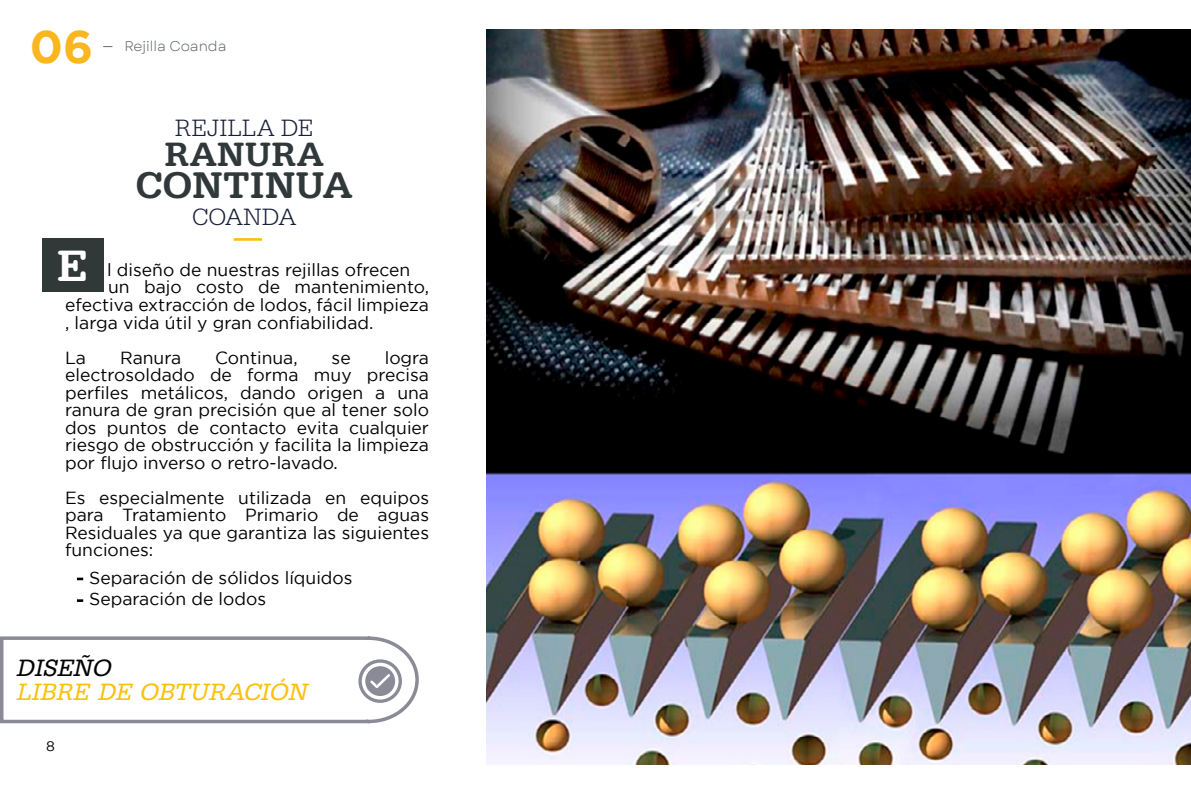
<style>
.page{position:relative;width:1191px;height:794px;background:#fff}
.page>*{position:absolute;margin:0;border:0;box-sizing:border-box;transform-origin:0 0}
.t1{font:700 45.5px "Gotham";color:#fab61e}
.t2{font:500 45.5px "FP Typewriter DEMO";color:#fff}
.t3{font:500 38.5px "FP Typewriter DEMO";color:#303839}
.t4{font:500 35px "FP Typewriter DEMO";color:#303839}
.t5{font:italic 24.5px "FP Typewriter DEMO";color:#fcc00c}
.t6{font:300 24.5px "FP Typewriter DEMO";color:#191f3a}
.t7{font:300 24.5px "FP Typewriter DEMO";color:#181f39}
.t8{font:italic 24.5px "FP Typewriter DEMO";color:#020203}
.t9{font:17.5px/17.5px "Gotham";color:#000;text-align:justify}
.t10{font:14px "Garet";color:#676d70}
.t11{font:14px "Gotham";color:#000}
</style>
<div class="page">
<img style="left:486px;top:30px;width:705px;height:734px">
<hr style="left:234px;top:238px;width:28px;height:3px;background:#fcc00c">
<div style="left:42px;top:238px;width:61px;height:54px;background:#313838"></div>
<svg style="left:77px;top:577px;width:6px;height:3px"></svg>
<svg style="left:77px;top:599px;width:6px;height:3px"></svg>
<svg style="left:0;top:636px;width:419px;height:88px"></svg>
<svg style="left:358px;top:659px;width:44px;height:44px"></svg>
<svg style="left:370px;top:674px;width:20px;height:14px"></svg>
<div style="left:362px;top:662px;width:36px;height:37px;border:4px solid #fff;border-radius:50%"></div>
<h1 class="t1" style="left:30px;top:21px;width:65px">06</h1>
<p class="t10" style="left:125px;top:38px;width:103px">Rejilla Coanda</p>
<h3 class="t6" style="left:175px;top:113px;width:140px">REJILLA DE</h3>
<h3 class="t4" style="left:164px;top:134px;width:161px">RANURA</h3>
<h2 class="t3" style="left:136px;top:162px;width:218px">CONTINUA</h2>
<h3 class="t7" style="left:192px;top:202px;width:106px">COANDA</h3>
<h1 class="t2" style="left:57px;top:239px;width:33px">E</h1>
<p class="t9" style="left:107px;top:261px;width:305px">l diseño de nuestras rejillas ofrecen</p>
<p class="t9" style="left:108px;top:278px;width:322px">un bajo costo de mantenimiento,</p>
<p class="t9" style="left:65px;top:296px;width:365px">efectiva extracción de lodos, fácil limpieza</p>
<p class="t9" style="left:65px;top:313px;width:310px">, larga vida útil y gran confiabilidad.</p>
<p class="t9" style="left:65px;top:348px;width:22px">La</p>
<p class="t9" style="left:120px;top:348px;width:63px">Ranura</p>
<p class="t9" style="left:215px;top:348px;width:84px">Continua,</p>
<p class="t9" style="left:332px;top:348px;width:21px">se</p>
<p class="t9" style="left:65px;top:348px;width:365px;text-indent:320px">logra electrosoldado de forma muy precisa perfiles metálicos, dando origen a una ranura de gran precisión que al tener solo dos puntos de contacto evita cualquier riesgo de obstrucción y facilita la limpieza por flujo inverso o retro-lavado.</p>
<p class="t9" style="left:65px;top:488px;width:365px">Es especialmente utilizada en equipos para Tratamiento Primario de aguas Residuales ya que garantiza las siguientes funciones:</p>
<p class="t9" style="left:89px;top:567px;width:265px;line-height:21px">Separación de sólidos líquidos<br>Separación de lodos</p>
<h3 class="t8" style="left:18px;top:653px;width:96px">DISEÑO</h3>
<h3 class="t5" style="left:18px;top:678px;width:292px">LIBRE DE OBTURACIÓN</h3>
<p class="t11" style="left:46px;top:738px;width:10px">8</p>
</div>
